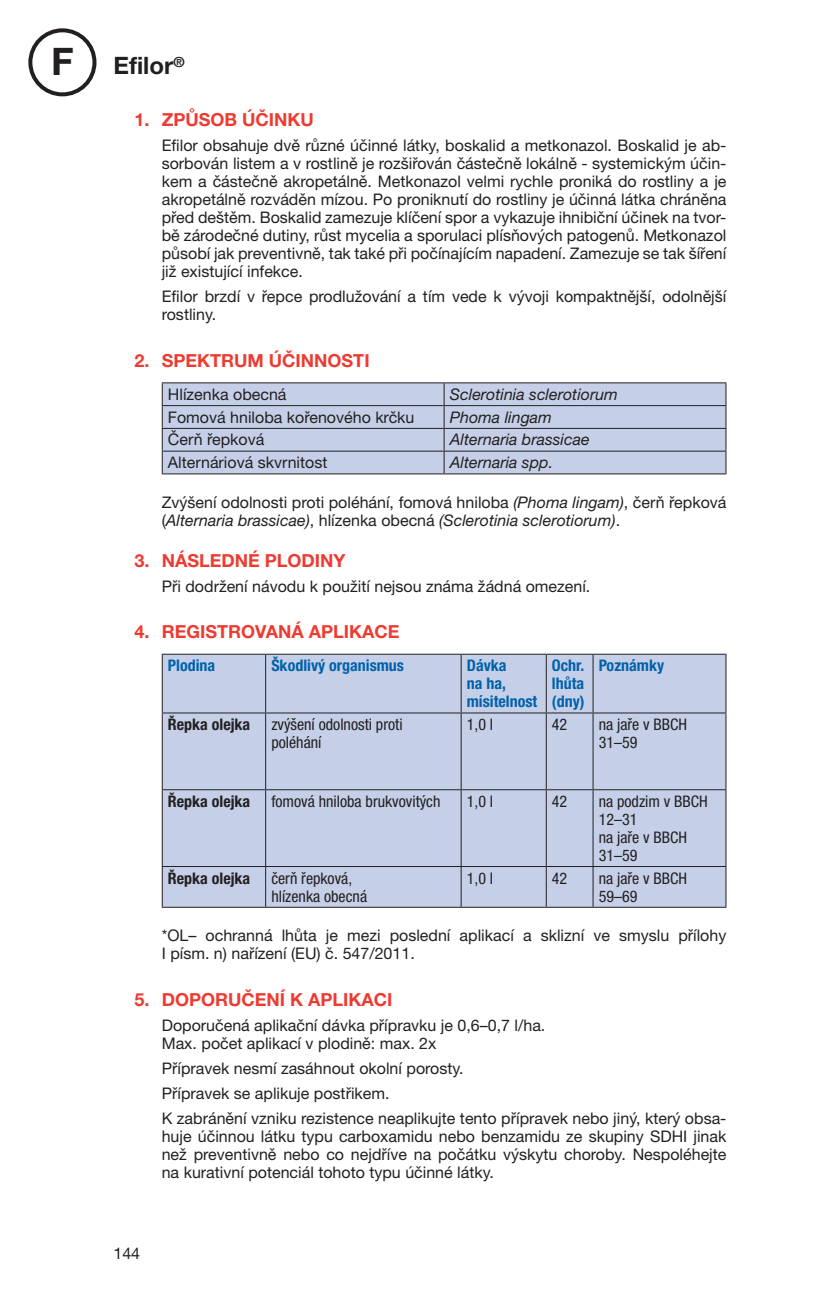
<style>
.page{position:relative;width:840px;height:1304px;background:#fff}
.page>*{position:absolute;margin:0;border:0;box-sizing:border-box;transform-origin:0 0}
.t1{font:700 38px "Helvetica Neue LT Pro";color:#231f20}
.t2{font:700 24px "Helvetica Neue LT Pro";color:#231f20}
.t3{font:700 18px "Helvetica Neue LT Pro";color:#ee3b32}
.t4{font:16px/18px "Helvetica Neue LT Pro";color:#231f20}
.t5{font:condensed 16px/18px "Helvetica Neue LT Pro";color:#231f20}
.t6{font:700 condensed 16px/18px "Helvetica Neue LT Pro";color:#0161aa}
.t7{font:italic 16px "Helvetica Neue LT Pro";color:#231f20}
.t8{font:700 condensed 16px "Helvetica Neue LT Pro";color:#231f20}
.t9{font:700 14px "Helvetica Neue LT Pro";color:#231f20}
.s1{font-style:italic}
</style>
<div class="page">
<div style="left:28px;top:28px;width:68px;height:68px;border:4px solid #231f20;border-radius:50%"></div>
<div style="left:163px;top:383px;width:562px;height:90px;background:#c5d0e8"></div>
<hr style="left:162px;top:405px;width:282px;height:1px;background:#231f20">
<hr style="left:444px;top:405px;width:282px;height:1px;background:#231f20">
<hr style="left:162px;top:428px;width:282px;height:1px;background:#231f20">
<hr style="left:444px;top:428px;width:282px;height:1px;background:#231f20">
<svg style="left:443px;top:383px;width:1px;height:90px"></svg>
<hr style="left:162px;top:382px;width:282px;height:1px;background:#231f20">
<hr style="left:444px;top:382px;width:282px;height:1px;background:#231f20">
<hr style="left:162px;top:451px;width:282px;height:1px;background:#231f20">
<svg style="left:162px;top:383px;width:1px;height:90px"></svg>
<hr style="left:444px;top:451px;width:282px;height:1px;background:#231f20">
<svg style="left:725px;top:383px;width:1px;height:90px"></svg>
<hr style="left:162px;top:473px;width:282px;height:1px;background:#231f20">
<hr style="left:444px;top:473px;width:282px;height:1px;background:#231f20">
<div style="left:163px;top:655px;width:562px;height:252px;background:#c5d0e8"></div>
<hr style="left:265px;top:655px;width:1px;height:57px;background:#231f20">
<hr style="left:460px;top:655px;width:1px;height:57px;background:#231f20">
<hr style="left:545px;top:655px;width:1px;height:57px;background:#231f20">
<hr style="left:592px;top:655px;width:1px;height:57px;background:#231f20">
<hr style="left:265px;top:713px;width:1px;height:76px;background:#231f20">
<hr style="left:265px;top:790px;width:1px;height:76px;background:#231f20">
<hr style="left:265px;top:867px;width:1px;height:40px;background:#231f20">
<hr style="left:162px;top:712px;width:103px;height:1px;background:#231f20">
<hr style="left:265px;top:712px;width:196px;height:1px;background:#231f20">
<hr style="left:461px;top:712px;width:85px;height:1px;background:#231f20">
<hr style="left:546px;top:712px;width:46px;height:1px;background:#231f20">
<hr style="left:592px;top:712px;width:134px;height:1px;background:#231f20">
<hr style="left:162px;top:789px;width:103px;height:1px;background:#231f20">
<hr style="left:265px;top:789px;width:196px;height:1px;background:#231f20">
<hr style="left:461px;top:789px;width:85px;height:1px;background:#231f20">
<hr style="left:546px;top:789px;width:46px;height:1px;background:#231f20">
<hr style="left:592px;top:789px;width:134px;height:1px;background:#231f20">
<hr style="left:162px;top:866px;width:103px;height:1px;background:#231f20">
<hr style="left:265px;top:866px;width:196px;height:1px;background:#231f20">
<hr style="left:461px;top:866px;width:85px;height:1px;background:#231f20">
<hr style="left:546px;top:866px;width:46px;height:1px;background:#231f20">
<hr style="left:592px;top:866px;width:134px;height:1px;background:#231f20">
<hr style="left:265px;top:907px;width:196px;height:1px;background:#231f20">
<hr style="left:461px;top:907px;width:85px;height:1px;background:#231f20">
<hr style="left:592px;top:907px;width:134px;height:1px;background:#231f20">
<hr style="left:162px;top:907px;width:103px;height:1px;background:#231f20">
<hr style="left:546px;top:907px;width:46px;height:1px;background:#231f20">
<hr style="left:460px;top:713px;width:1px;height:76px;background:#231f20">
<hr style="left:460px;top:790px;width:1px;height:76px;background:#231f20">
<hr style="left:460px;top:867px;width:1px;height:40px;background:#231f20">
<hr style="left:545px;top:713px;width:1px;height:76px;background:#231f20">
<hr style="left:592px;top:713px;width:1px;height:76px;background:#231f20">
<hr style="left:545px;top:790px;width:1px;height:76px;background:#231f20">
<hr style="left:592px;top:790px;width:1px;height:76px;background:#231f20">
<hr style="left:545px;top:867px;width:1px;height:40px;background:#231f20">
<hr style="left:592px;top:867px;width:1px;height:40px;background:#231f20">
<hr style="left:162px;top:713px;width:1px;height:76px;background:#231f20">
<hr style="left:725px;top:713px;width:1px;height:76px;background:#231f20">
<hr style="left:162px;top:790px;width:1px;height:76px;background:#231f20">
<hr style="left:725px;top:790px;width:1px;height:76px;background:#231f20">
<hr style="left:162px;top:867px;width:1px;height:40px;background:#231f20">
<hr style="left:725px;top:867px;width:1px;height:40px;background:#231f20">
<hr style="left:162px;top:654px;width:103px;height:1px;background:#231f20">
<hr style="left:162px;top:655px;width:1px;height:57px;background:#231f20">
<hr style="left:265px;top:654px;width:196px;height:1px;background:#231f20">
<hr style="left:461px;top:654px;width:85px;height:1px;background:#231f20">
<hr style="left:546px;top:654px;width:46px;height:1px;background:#231f20">
<hr style="left:592px;top:654px;width:134px;height:1px;background:#231f20">
<hr style="left:725px;top:655px;width:1px;height:57px;background:#231f20">
<h1 class="t1" style="left:51px;top:37px;width:24px">F</h1>
<p class="t9" style="left:173px;top:53px;width:13px">®</p>
<p class="t3" style="left:134px;top:108px;width:53px">1. ZPŮSOB</p>
<p class="t3" style="left:242px;top:108px;width:39px">ÚČINKU</p>
<p class="t4" style="left:162px;top:136px;width:566px;text-align:justify">Efilor obsahuje dvě různé účinné látky, boskalid a metkonazol. Boskalid je ab&shy;sorbován listem a v rostlině je rozšiřován částečně lokálně - systemickým účin&shy;kem a částečně akropetálně. Metkonazol velmi rychle proniká do rostliny a je akropetálně rozváděn mízou. Po proniknutí do rostliny je účinná látka chráněna před deštěm. Boskalid zamezuje klíčení spor a vykazuje ihnibiční účinek na tvor&shy;bě zárodečné dutiny, růst mycelia a sporulaci plísňových patogenů. Metkonazol působí jak preventivně, tak také při počínajícím napadení. Zamezuje se tak šíření již existující infekce.</p>
<p class="t4" style="left:162px;top:287px;width:566px">Efilor brzdí v řepce prodlužování a tím vede k vývoji kompaktnější, odolnější rostliny.</p>
<p class="t3" style="left:134px;top:349px;width:53px">2. SPEKTRUM</p>
<p class="t3" style="left:269px;top:349px;width:38px">ÚČINNOSTI</p>
<p class="t4" style="left:168px;top:385px;width:120px">Hlízenka obecná</p>
<p class="t7" style="left:449px;top:384px;width:169px">Sclerotinia sclerotiorum</p>
<p class="t4" style="left:168px;top:408px;width:248px">Fomová hniloba kořenového krčku</p>
<p class="t7" style="left:449px;top:407px;width:103px">Phoma lingam</p>
<p class="t4" style="left:168px;top:430px;width:98px">Čerň řepková</p>
<p class="t7" style="left:449px;top:430px;width:141px">Alternaria brassicae</p>
<p class="t4" style="left:168px;top:453px;width:161px">Alternáriová skvrnitost</p>
<p class="t7" style="left:449px;top:453px;width:105px">Alternaria spp.</p>
<p class="t4" style="left:162px;top:493px;width:566px">Zvýšení odolnosti proti poléhání, fomová hniloba <span class="s1">(Phoma lingam)</span>, čerň řepková (<span class="s1">Alternaria brassicae)</span>, hlízenka obecná <span class="s1">(Sclerotinia sclerotiorum)</span>.</p>
<p class="t3" style="left:134px;top:549px;width:54px">3. NÁSLEDNÉ</p>
<p class="t3" style="left:265px;top:549px;width:13px">PLODINY</p>
<p class="t4" style="left:162px;top:577px;width:430px">Při dodržení návodu k použití nejsou známa žádná omezení.</p>
<p class="t3" style="left:134px;top:620px;width:53px">4. REGISTROVANÁ</p>
<p class="t3" style="left:308px;top:620px;width:13px">APLIKACE</p>
<p class="t6" style="left:168px;top:657px;width:49px">Plodina</p>
<p class="t6" style="left:271px;top:657px;width:134px">Škodlivý organismus</p>
<p class="t6" style="left:466px;top:657px;width:72px">Dávka<br>na ha, mísitelnost</p>
<p class="t6" style="left:551px;top:657px;width:34px;text-align:justify">Ochr. lhůta (dny)</p>
<p class="t6" style="left:598px;top:657px;width:67px">Poznámky</p>
<p class="t8" style="left:168px;top:715px;width:84px">Řepka olejka</p>
<p class="t5" style="left:271px;top:715px;width:133px">zvýšení odolnosti proti poléhání</p>
<p class="t5" style="left:466px;top:715px;width:28px">1,0 l</p>
<p class="t5" style="left:551px;top:715px;width:17px">42</p>
<p class="t5" style="left:598px;top:715px;width:90px">na jaře v BBCH<br>31–59</p>
<h2 class="t2" style="left:113px;top:50px;width:61px">EFILOR</h2>
<p class="t8" style="left:168px;top:792px;width:84px">Řepka olejka</p>
<p class="t5" style="left:271px;top:792px;width:171px">fomová hniloba brukvovitých</p>
<p class="t5" style="left:466px;top:792px;width:28px">1,0 l</p>
<p class="t5" style="left:551px;top:792px;width:17px">42</p>
<p class="t5" style="left:598px;top:792px;width:110px">na podzim v BBCH<br>12–31<br>na jaře v BBCH<br>31–59</p>
<p class="t8" style="left:168px;top:868px;width:84px">Řepka olejka</p>
<p class="t5" style="left:271px;top:869px;width:97px">čerň řepková, hlízenka obecná</p>
<p class="t5" style="left:466px;top:869px;width:28px">1,0 l</p>
<p class="t5" style="left:551px;top:869px;width:17px">42</p>
<p class="t5" style="left:598px;top:869px;width:90px">na jaře v BBCH<br>59–69</p>
<p class="t4" style="left:162px;top:926px;width:566px">*OL– ochranná lhůta je mezi poslední aplikací a sklizní ve smyslu přílohy<br>I písm. n) nařízení (EU) č. 547/2011.</p>
<p class="t3" style="left:134px;top:988px;width:42px">5. DOPORU</p>
<p class="t3" style="left:241px;top:988px;width:25px">ČENÍ</p>
<p class="t3" style="left:290px;top:988px;width:30px">K APLIKACI</p>
<p class="t4" style="left:162px;top:1016px;width:385px">Doporučená aplikační dávka přípravku je 0,6–0,7 l/ha.<br>Max. počet aplikací v plodině: max. 2x</p>
<p class="t4" style="left:162px;top:1055px;width:566px;line-height:25px">Přípravek nesmí zasáhnout okolní porosty.<br>Přípravek se aplikuje postřikem.<br>K zabránění vzniku rezistence neaplikujte tento přípravek nebo jiný, který obsa-</p>
<p class="t4" style="left:162px;top:1127px;width:566px;text-align:justify">huje účinnou látku typu carboxamidu nebo benzamidu ze skupiny SDHI jinak než preventivně nebo co nejdříve na počátku výskytu choroby. Nespoléhejte na kurativní potenciál tohoto typu účinné látky.</p>
<p class="t4" style="left:113px;top:1244px;width:28px">144</p>
</div>
